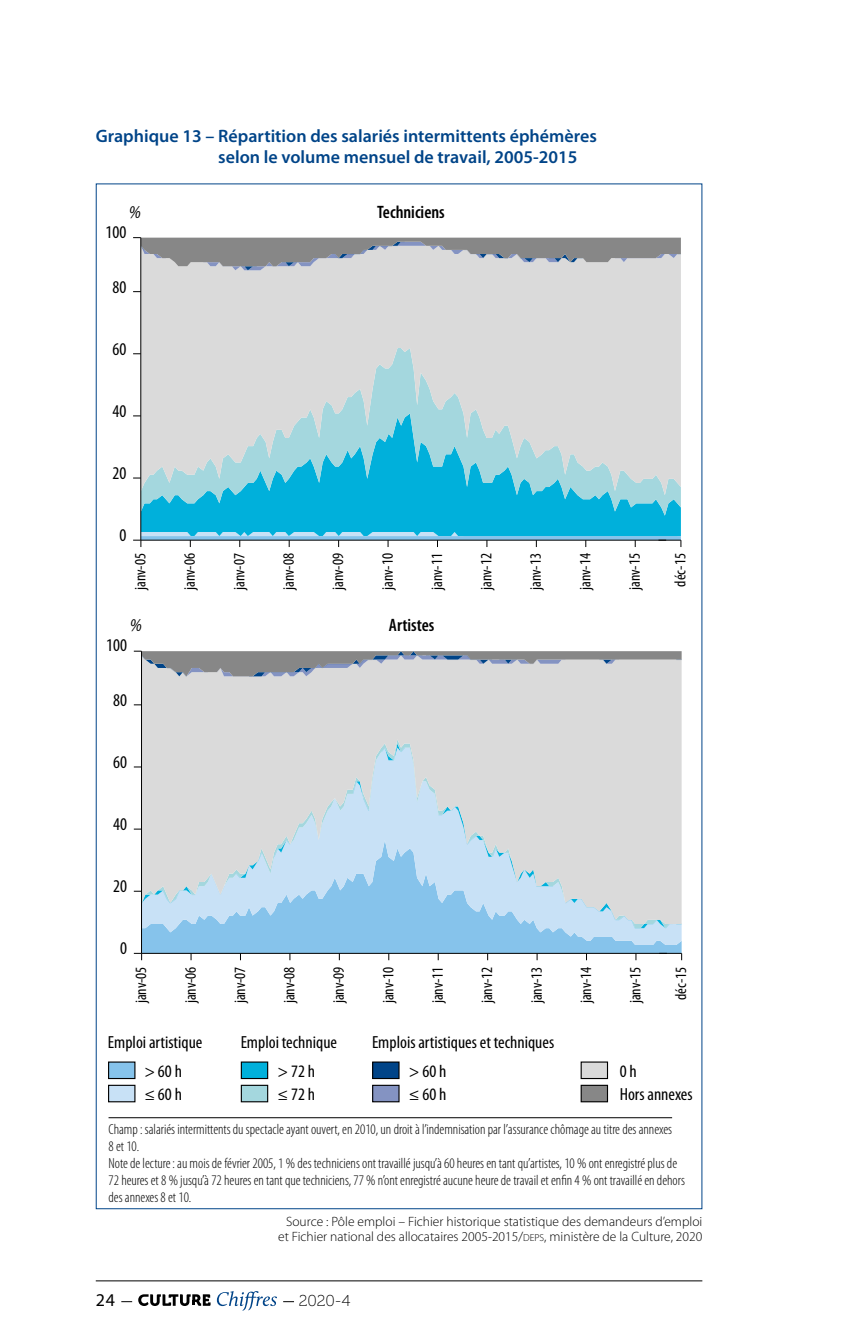
<style>
.page{position:relative;width:862px;height:1340px;background:#fff}
.page>*{position:absolute;margin:0;border:0;box-sizing:border-box;transform-origin:0 0}
.t1{font:600 18px/21.4px "Myriad Pro";color:#048}
.t2{font:condensed 18px "Myriad Pro";color:#000}
.t3{font:600 condensed 18px "Myriad Pro";color:#000}
.t4{font:18px "Myriad Pro";color:#000}
.t5{font:italic condensed 18px "Myriad Pro";color:#000}
.t6{font:condensed 17.55px/23.2px "Myriad Pro";color:#000}
.t7{font:condensed 15.75px "Myriad Pro";color:#000}
.t8{font:15.75px "Museo 100";color:#000}
.t9{font:300 condensed 14.62px/16.9px "Myriad Pro";color:#000}
.t10{font:300 13.5px/15.8px "Myriad Pro";color:#000;text-align:center}
.s1{font-size:10.12px}
</style>
<div class="page">
<svg style="left:138px;top:1294px;width:72px;height:11px"></svg>
<svg style="left:217px;top:1291px;width:60px;height:19px"></svg>
<hr style="left:96px;top:1280px;width:606px;height:1px;background:#000">
<div style="left:142px;top:945px;width:539px;height:7px;background:#86c3eb"></div>
<svg style="left:142px;top:928px;width:539px;height:17px;background:#91c8ec"></svg>
<svg style="left:142px;top:924px;width:539px;height:4px;background:#97cbed"></svg>
<svg style="left:142px;top:676px;width:539px;height:248px;background:#cfd9e0"></svg>
<div style="left:141px;top:515px;width:539px;height:17px;background:#00b0db"></div>
<svg style="left:141px;top:495px;width:539px;height:20px;background:#10b3db"></svg>
<svg style="left:141px;top:270px;width:539px;height:225px;background:#c0d6da"></svg>
<hr style="left:141px;top:651px;width:1px;height:302px;background:#000">
<hr style="left:141px;top:952px;width:540px;height:1px;background:#000">
<svg style="left:134px;top:953px;width:8px;height:7px"></svg>
<svg style="left:134px;top:650px;width:547px;height:26px;background:#adafb4"></svg>
<hr style="left:140px;top:238px;width:1px;height:302px;background:#000">
<svg style="left:133px;top:237px;width:547px;height:33px;background:#a6a7aa"></svg>
<svg style="left:133px;top:532px;width:548px;height:15px"></svg>
<div style="left:108px;top:1062px;width:27px;height:16px;background:#86c3eb"></div>
<div style="left:108px;top:1061px;width:27px;height:18px;border:1px solid #000"></div>
<div style="left:108px;top:1085px;width:27px;height:16px;background:#c8e1f6"></div>
<div style="left:108px;top:1084px;width:27px;height:18px;border:1px solid #000"></div>
<div style="left:241px;top:1062px;width:26px;height:16px;background:#00b0db"></div>
<div style="left:241px;top:1061px;width:27px;height:18px;border:1px solid #000"></div>
<div style="left:241px;top:1085px;width:26px;height:16px;background:#a4d7de"></div>
<div style="left:241px;top:1084px;width:27px;height:18px;border:1px solid #000"></div>
<div style="left:372px;top:1062px;width:27px;height:16px;background:#048"></div>
<div style="left:372px;top:1061px;width:27px;height:18px;border:1px solid #000"></div>
<div style="left:372px;top:1085px;width:27px;height:16px;background:#8493c2"></div>
<div style="left:372px;top:1084px;width:27px;height:18px;border:1px solid #000"></div>
<div style="left:581px;top:1062px;width:26px;height:16px;background:#dadada"></div>
<div style="left:580px;top:1061px;width:27px;height:18px;border:1px solid #000"></div>
<div style="left:581px;top:1085px;width:26px;height:16px;background:#878787"></div>
<div style="left:580px;top:1084px;width:27px;height:18px;border:1px solid #000"></div>
<hr style="left:108px;top:1117px;width:563px;height:1px;background:#000">
<p class="t1" style="left:218px;top:124px;width:380px;text-indent:-122px">Graphique 13 – Répartition des salariés intermittents éphémères selon le volume mensuel de travail, 2005-2015</p>
<p class="t5" style="left:129px;top:201px;width:13px">%</p>
<p class="t2" style="left:105px;top:221px;width:22px">100</p>
<p class="t2" style="left:112px;top:276px;width:15px">80</p>
<p class="t2" style="left:112px;top:338px;width:15px">60</p>
<p class="t2" style="left:112px;top:400px;width:15px">40</p>
<p class="t2" style="left:112px;top:462px;width:15px">20</p>
<p class="t2" style="left:119px;top:524px;width:8px">0</p>
<p class="t3" style="left:377px;top:201px;width:69px">Techniciens</p>
<p class="t7" style="left:131px;top:590px;width:38px;rotate:-90deg">janv-05</p>
<p class="t7" style="left:180px;top:590px;width:38px;rotate:-90deg">janv-06</p>
<p class="t7" style="left:229px;top:590px;width:38px;rotate:-90deg">janv-07</p>
<p class="t7" style="left:279px;top:590px;width:38px;rotate:-90deg">janv-08</p>
<p class="t7" style="left:328px;top:590px;width:38px;rotate:-90deg">janv-09</p>
<p class="t7" style="left:378px;top:590px;width:38px;rotate:-90deg">janv-10</p>
<p class="t7" style="left:427px;top:590px;width:38px;rotate:-90deg">janv-11</p>
<p class="t7" style="left:476px;top:590px;width:38px;rotate:-90deg">janv-12</p>
<p class="t7" style="left:526px;top:590px;width:38px;rotate:-90deg">janv-13</p>
<p class="t7" style="left:575px;top:590px;width:38px;rotate:-90deg">janv-14</p>
<p class="t7" style="left:624px;top:590px;width:38px;rotate:-90deg">janv-15</p>
<p class="t7" style="left:670px;top:586px;width:35px;rotate:-90deg">déc-15</p>
<p class="t5" style="left:130px;top:614px;width:13px">%</p>
<p class="t2" style="left:106px;top:634px;width:22px">100</p>
<p class="t2" style="left:113px;top:689px;width:15px">80</p>
<p class="t2" style="left:113px;top:751px;width:15px">60</p>
<p class="t2" style="left:113px;top:813px;width:15px">40</p>
<p class="t2" style="left:113px;top:875px;width:15px">20</p>
<p class="t2" style="left:120px;top:937px;width:8px">0</p>
<p class="t3" style="left:389px;top:614px;width:47px">Artistes</p>
<p class="t7" style="left:131px;top:1003px;width:38px;rotate:-90deg">janv-05</p>
<p class="t7" style="left:181px;top:1003px;width:38px;rotate:-90deg">janv-06</p>
<p class="t7" style="left:230px;top:1003px;width:38px;rotate:-90deg">janv-07</p>
<p class="t7" style="left:279px;top:1003px;width:38px;rotate:-90deg">janv-08</p>
<p class="t7" style="left:329px;top:1003px;width:38px;rotate:-90deg">janv-09</p>
<p class="t7" style="left:378px;top:1003px;width:38px;rotate:-90deg">janv-10</p>
<p class="t7" style="left:428px;top:1003px;width:38px;rotate:-90deg">janv-11</p>
<p class="t7" style="left:477px;top:1003px;width:38px;rotate:-90deg">janv-12</p>
<p class="t7" style="left:526px;top:1003px;width:38px;rotate:-90deg">janv-13</p>
<p class="t7" style="left:576px;top:1003px;width:38px;rotate:-90deg">janv-14</p>
<p class="t7" style="left:625px;top:1003px;width:38px;rotate:-90deg">janv-15</p>
<p class="t7" style="left:671px;top:999px;width:35px;rotate:-90deg">déc-15</p>
<p class="t6" style="left:108px;top:1030px;width:96px">Emploi artistique</p>
<p class="t6" style="left:144px;top:1082px;width:39px">≤ 60 h</p>
<p class="t6" style="left:240px;top:1030px;width:98px">Emploi technique</p>
<p class="t6" style="left:372px;top:1030px;width:184px">Emplois artistiques et techniques</p>
<p class="t6" style="left:144px;top:1059px;width:39px">&gt; 60 h</p>
<p class="t6" style="left:277px;top:1059px;width:39px">&gt; 72 h ≤ 72 h</p>
<p class="t6" style="left:408px;top:1059px;width:39px">&gt; 60 h ≤ 60 h</p>
<p class="t6" style="left:619px;top:1059px;width:19px">0 h</p>
<p class="t6" style="left:619px;top:1082px;width:74px">Hors annexes</p>
<p class="t9" style="left:108px;top:1120px;width:577px">Champ : salariés intermittents du spectacle ayant ouvert, en 2010, un droit à l’indemnisation par l’assurance chômage au titre des annexes<br>8 et 10.<br>Note de lecture: au mois de février 2005, 1% des techniciens ont travaillé jusqu’à 60 heures en tant qu’artistes, 10% ont enregistré plus de 72heures et 8% jusqu’à 72heures en tant que techniciens, 77% n’ont enregistré aucune heure de travail et enfin 4% ont travaillé en dehors des annexes 8 et 10.</p>
<p class="t10" style="left:278px;top:1213px;width:425px">Source : Pôle emploi – Fichier historique statistique des demandeurs d’emploi et Fichier national des allocataires 2005-2015/<span class="s1">DEPS</span>, ministère de la Culture, 2020</p>
<p class="t4" style="left:96px;top:1289px;width:21px">24</p>
<p class="t8" style="left:298px;top:1292px;width:53px">2020-4</p>
</div>
